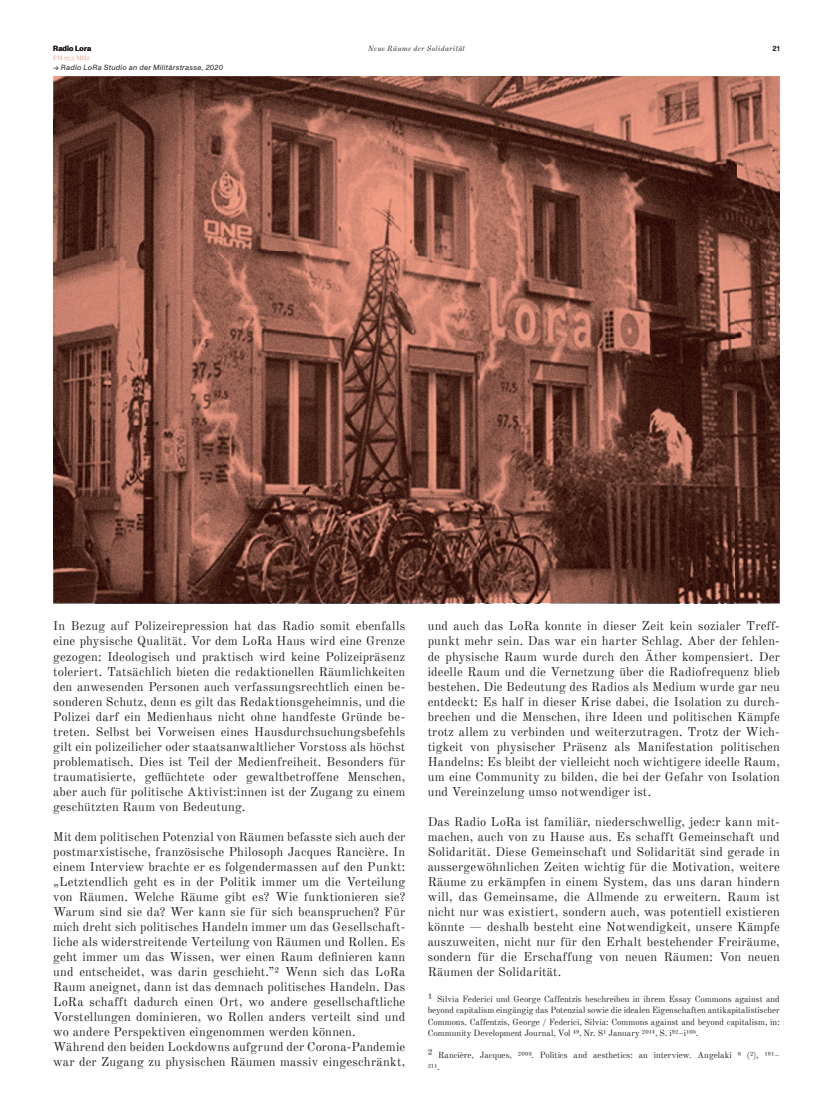
<style>
.page{position:relative;width:833px;height:1117px;background:#fff}
.page>*{position:absolute;margin:0;border:0;box-sizing:border-box;transform-origin:0 0}
.t1{font:12.5px/15px "Old Standard TT";letter-spacing:.015em;color:#231f20;text-align:justify}
.t2{font:8.75px/11.2px "Old Standard TT";color:#231f20;text-align:justify}
.t3{font:italic 7.5px "ABC Monument Grotesk Trial";letter-spacing:.04em;color:#231f20}
.t4{font:italic 7.5px "Old Standard TT";letter-spacing:.04em;color:#231f20}
.t5{font:700 7.5px "ABC Monument Grotesk Trial";letter-spacing:.02em;color:#231f20}
.t6{font:500 6.25px "Playfair Display";letter-spacing:.035em;color:#f7a087}
.s1{font-size:12.5px}
</style>
<div class="page">
<img style="left:779px;top:76px;width:1px;height:220px">
<img style="left:779px;top:296px;width:1px;height:220px">
<img style="left:737px;top:515px;width:43px;height:88px">
<img style="left:96px;top:602px;width:641px;height:1px">
<img style="left:54px;top:77px;width:724px;height:524px">
<img style="left:53px;top:76px;width:214px;height:44px">
<img style="left:267px;top:76px;width:427px;height:1px">
<img style="left:694px;top:76px;width:85px;height:44px">
<img style="left:53px;top:120px;width:1px;height:439px">
<img style="left:778px;top:120px;width:1px;height:439px">
<img style="left:53px;top:559px;width:214px;height:43px">
<img style="left:267px;top:601px;width:427px;height:1px">
<img style="left:694px;top:559px;width:85px;height:43px">
<p class="t5" style="left:53px;top:45px;width:40px">Radio Lora</p>
<p class="t4" style="left:368px;top:44px;width:99px">Neue Räume der Solidarität</p>
<p class="t5" style="left:772px;top:45px;width:9px">21</p>
<p class="t3" style="left:53px;top:65px;width:172px">→ Radio LoRa Studio an der Militärstrasse, 2020</p>
<p class="t6" style="left:53px;top:55px;width:38px">FM 97,5 MHz</p>
<p class="t1" style="left:53px;top:617px;width:354px">In Bezug auf Polizeirepression hat das Radio somit ebenfalls eine physische Qualität. Vor dem LoRa Haus wird eine Grenze gezogen: Ideologisch und praktisch wird keine Polizeipräsenz toleriert. Tatsächlich bieten die redaktionellen Räumlichkeiten den anwesenden Personen auch verfassungsrechtlich einen be&shy;sonderen Schutz, denn es gilt das Redaktionsgeheimnis, und die Polizei darf ein Medienhaus nicht ohne handfeste Gründe be&shy;treten. Selbst bei Vorweisen eines Hausdurchsuchungsbefehls gilt ein polizeilicher oder staatsanwaltlicher Vorstoss als höchst problematisch. Dies ist Teil der Medienfreiheit. Besonders für traumatisierte, geflüchtete oder gewaltbetroffene Menschen, aber auch für politische Aktivist:innen ist der Zugang zu einem geschützten Raum von Bedeutung.</p>
<p class="t1" style="left:53px;top:828px;width:354px;text-align:left">Mit dem politischen Potenzial von Räumen befasste sich auch der postmarxistische, französische Philosoph Jacques Rancière. In einem Interview brachte er es folgendermassen auf den Punkt: „Letztendlich geht es in der Politik immer um die Verteilung von Räumen. Welche Räume gibt es? Wie funktionieren sie?<br>Warum sind sie da? Wer kann sie für sich beanspruchen? Für mich dreht sich politisches Handeln immer um das Gesellschaft&shy;liche als widerstreitende Verteilung von Räumen und Rollen. Es geht immer um das Wissen, wer einen Raum definieren kann und entscheidet, was darin geschieht.”2 Wenn sich das LoRa Raum aneignet, dann ist das demnach politisches Handeln. Das LoRa schafft dadurch einen Ort, wo andere gesellschaftliche Vorstellungen dominieren, wo Rollen anders verteilt sind und wo andere Perspektiven eingenommen werden können.<br>Während den beiden Lockdowns aufgrund der Corona-Pandemie war der Zugang zu physischen Räumen massiv eingeschränkt,</p>
<p class="t1" style="left:428px;top:617px;width:354px">und auch das LoRa konnte in dieser Zeit kein sozialer Treff&shy;punkt mehr sein. Das war ein harter Schlag. Aber der fehlen&shy;de physische Raum wurde durch den Äther kompensiert. Der ideelle Raum und die Vernetzung über die Radiofrequenz blieb bestehen. Die Bedeutung des Radios als Medium wurde gar neu entdeckt: Es half in dieser Krise dabei, die Isolation zu durch&shy;brechen und die Menschen, ihre Ideen und politischen Kämpfe trotz allem zu verbinden und weiterzutragen. Trotz der Wich&shy;tigkeit von physischer Präsenz als Manifestation politischen Handelns: Es bleibt der vielleicht noch wichtigere ideelle Raum, um eine Community zu bilden, die bei der Gefahr von Isolation und Vereinzelung umso notwendiger ist.</p>
<p class="t1" style="left:428px;top:812px;width:354px">Das Radio LoRa ist familiär, niederschwellig, jede:r kann mit&shy;machen, auch von zu Hause aus. Es schafft Gemeinschaft und Solidarität. Diese Gemeinschaft und Solidarität sind gerade in aussergewöhnlichen Zeiten wichtig für die Motivation, weitere Räume zu erkämpfen in einem System, das uns daran hindern will, das Gemeinsame, die Allmende zu erweitern. Raum ist nicht nur was existiert, sondern auch, was potentiell existieren könnte — deshalb besteht eine Notwendigkeit, unsere Kämpfe auszuweiten, nicht nur für den Erhalt bestehender Freiräume, sondern für die Erschaffung von neuen Räumen: Von neuen Räumen der Solidarität.</p>
<p class="t2" style="left:428px;top:992px;width:354px"><span class="s1">1</span> Silvia Federici und George Caffentzis beschreiben in ihrem Essay Commons against and beyond capitalism eingängig das Potenzial sowie die idealen Eigenschaften antikapitalistischer Commons. Caffentzis, George / Federici, Silvia: Commons against and beyond capitalism, in:<br>Community Development Journal, Vol 49, Nr. S1 January 2014, S. i92–i105.</p>
<p class="t2" style="left:428px;top:1048px;width:354px"><span class="s1">2</span> Rancière, Jacques, 2003. Politics and aesthetics: an interview. Angelaki 8 (2), 191–<br>211.</p>
</div>
